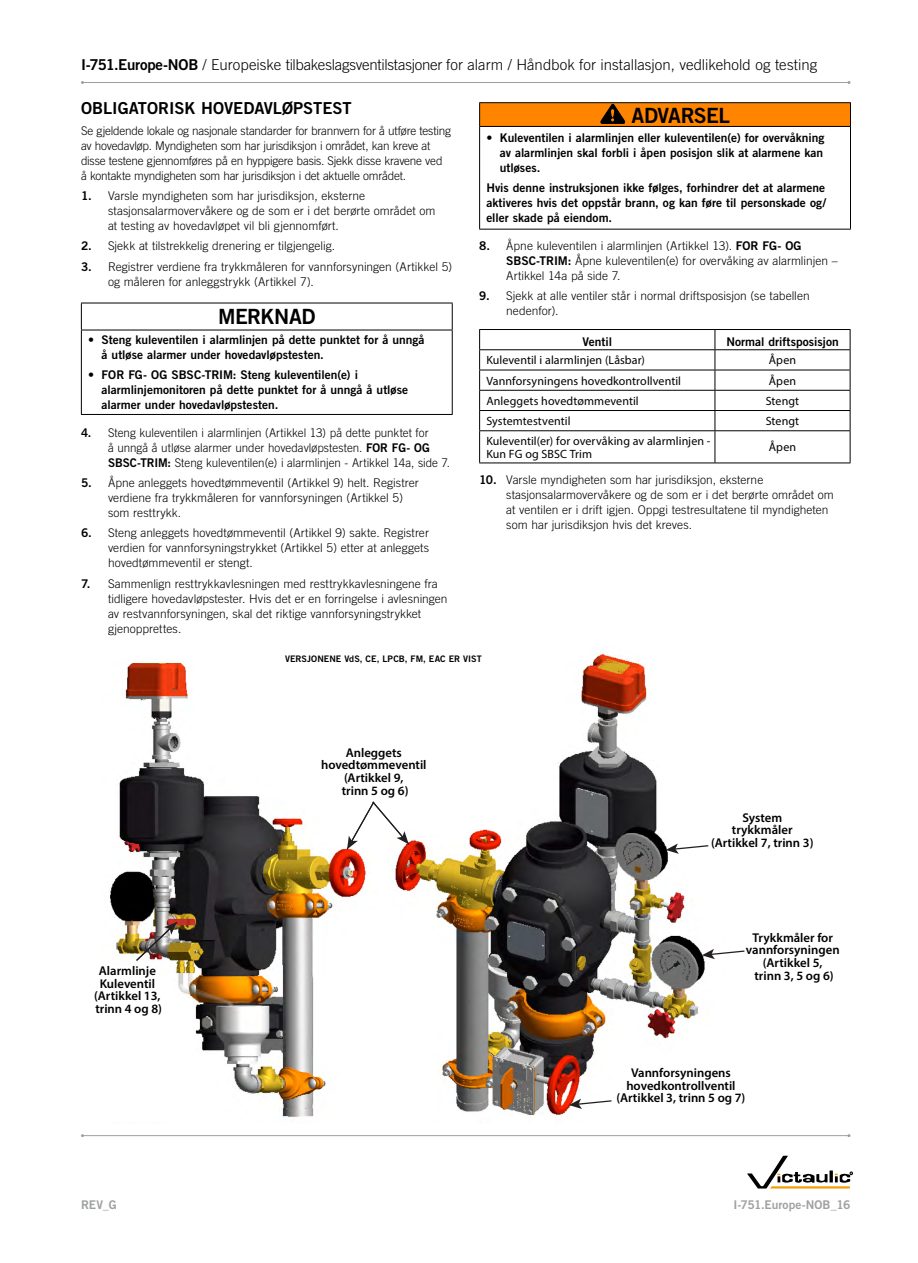
<style>
.page{position:relative;width:918px;height:1263px;background:#fff}
.page>*{position:absolute;margin:0;border:0;box-sizing:border-box;transform-origin:0 0}
.t1{font:21px "Trade Gothic LT Std Bd 2";letter-spacing:-.025em;color:#000}
.t2{font:16.5px "Trade Gothic LT Std Bd 2";color:#000}
.t3{font:300 15px "Trade Gothic LT Std";letter-spacing:-.005em;color:#000}
.t4{font:600 12.75px/12.8px "Myriad Pro";color:#000;text-align:center}
.t5{font:300 12px/15px "Trade Gothic LT Std";color:#000}
.t6{font:12px/15px "Trade Gothic LT Std Bd 2";color:#000}
.t7{font:300 12px/15px "Trade Gothic LT Std";letter-spacing:-.02em;color:#000}
.t8{font:12px/13.5px "Myriad Pro";letter-spacing:.005em;color:#000}
.t9{font:12px "Trade Gothic LT Std Bd 2";letter-spacing:.005em;color:#9fa0a0}
.t10{font:9px "Trade Gothic LT Std Bd 2";letter-spacing:.005em;color:#000}
.s1{font-family:"Trade Gothic LT Std Bd 2";font-weight:400}
</style>
<div class="page">
<hr style="left:82px;top:82px;width:767px;height:1px;background:#9fa0a0">
<hr style="left:81px;top:303px;width:372px;height:1px;background:#000">
<svg style="left:81px;top:303px;width:1px;height:27px"></svg>
<svg style="left:452px;top:303px;width:1px;height:27px"></svg>
<hr style="left:81px;top:330px;width:372px;height:1px;background:#000">
<hr style="left:81px;top:330px;width:1px;height:84px;background:#000">
<hr style="left:452px;top:330px;width:1px;height:84px;background:#000">
<hr style="left:81px;top:414px;width:372px;height:1px;background:#000">
<div style="left:480px;top:103px;width:371px;height:23px;background:#ff8400"></div>
<hr style="left:479px;top:102px;width:372px;height:1px;background:#000">
<svg style="left:479px;top:103px;width:1px;height:23px"></svg>
<svg style="left:850px;top:103px;width:1px;height:23px"></svg>
<hr style="left:479px;top:127px;width:1px;height:102px;background:#000">
<hr style="left:479px;top:126px;width:372px;height:1px;background:#000">
<hr style="left:850px;top:127px;width:1px;height:102px;background:#000">
<hr style="left:479px;top:229px;width:372px;height:1px;background:#000">
<svg style="left:600px;top:104px;width:25px;height:19px"></svg>
<hr style="left:479px;top:329px;width:236px;height:1px;background:#000">
<hr style="left:715px;top:329px;width:136px;height:1px;background:#000">
<hr style="left:479px;top:349px;width:236px;height:1px;background:#000">
<hr style="left:715px;top:349px;width:136px;height:1px;background:#000">
<hr style="left:715px;top:370px;width:136px;height:1px;background:#000">
<hr style="left:715px;top:390px;width:136px;height:1px;background:#000">
<hr style="left:715px;top:410px;width:136px;height:1px;background:#000">
<svg style="left:850px;top:330px;width:1px;height:100px"></svg>
<hr style="left:479px;top:430px;width:236px;height:1px;background:#000">
<hr style="left:479px;top:431px;width:1px;height:32px;background:#000">
<hr style="left:715px;top:430px;width:136px;height:1px;background:#000">
<hr style="left:715px;top:431px;width:1px;height:32px;background:#000">
<hr style="left:850px;top:431px;width:1px;height:32px;background:#000">
<hr style="left:479px;top:463px;width:236px;height:1px;background:#000">
<hr style="left:715px;top:463px;width:136px;height:1px;background:#000">
<hr style="left:479px;top:370px;width:236px;height:1px;background:#000">
<svg style="left:479px;top:330px;width:1px;height:100px"></svg>
<svg style="left:715px;top:330px;width:1px;height:100px"></svg>
<hr style="left:479px;top:390px;width:236px;height:1px;background:#000">
<hr style="left:479px;top:410px;width:236px;height:1px;background:#000">
<img style="left:395px;top:654px;width:320px;height:463px">
<img style="left:110px;top:662px;width:260px;height:456px">
<svg style="left:569px;top:1099px;width:44px;height:10px"></svg>
<svg style="left:135px;top:922px;width:42px;height:40px"></svg>
<svg style="left:666px;top:843px;width:44px;height:11px"></svg>
<svg style="left:702px;top:949px;width:43px;height:10px"></svg>
<svg style="left:347px;top:800px;width:62px;height:49px"></svg>
<svg style="left:747px;top:1156px;width:106px;height:32px"></svg>
<hr style="left:83px;top:1135px;width:766px;height:1px;background:#9fa0a0">
<p class="t3" style="left:81px;top:56px;width:738px"><span class="s1">I-751.Europe-NOB</span> / Europeiske tilbakeslagsventilstasjoner for alarm / Håndbok for installasjon, vedlikehold og testing</p>
<h2 class="t2" style="left:81px;top:98px;width:272px">OBLIGATORISK HOVEDAVLØPSTEST</h2>
<p class="t7" style="left:81px;top:123px;width:371px">Se gjeldende lokale og nasjonale standarder for brannvern for å utføre testing av hovedavløp. Myndigheten som har jurisdiksjon i området, kan kreve at disse testene gjennomføres på en hyppigere basis. Sjekk disse kravene ved å kontakte myndigheten som har jurisdiksjon i det aktuelle området.</p>
<p class="t5" style="left:108px;top:188px;width:329px;text-indent:-27px"><span class="s1">1.</span> Varsle myndigheten som har jurisdiksjon, eksterne stasjonsalarmovervåkere og de som er i det berørte området om at testing av hovedavløpet vil bli gjennomført.</p>
<p class="t5" style="left:81px;top:238px;width:256px"><span class="s1">2.</span> Sjekk at tilstrekkelig drenering er tilgjengelig.</p>
<p class="t5" style="left:108px;top:259px;width:346px;text-indent:-27px"><span class="s1">3.</span> Registrer verdiene fra trykkmåleren for vannforsyningen (Artikkel 5) og måleren for anleggstrykk (Artikkel 7).</p>
<h1 class="t1" style="left:218px;top:304px;width:99px">MERKNAD</h1>
<p class="t6" style="left:102px;top:332px;width:324px;text-indent:-14px">• Steng kuleventilen i alarmlinjen på dette punktet for å unngå å utløse alarmer under hovedavløpstesten.</p>
<p class="t6" style="left:102px;top:367px;width:308px;text-indent:-14px">• FOR FG- OG SBSC-TRIM: Steng kuleventilen(e) i alarmlinjemonitoren på dette punktet for å unngå å utløse alarmer under hovedavløpstesten.</p>
<p class="t5" style="left:108px;top:425px;width:344px;text-indent:-27px"><span class="s1">4.</span> Steng kuleventilen i alarmlinjen (Artikkel 13) på dette punktet for<br>å unngå å utløse alarmer under hovedavløpstesten. <span class="s1">FOR FG- OG<br>SBSC-TRIM:</span> Steng kuleventilen(e) i alarmlinjen - Artikkel 14a, side 7.</p>
<p class="t5" style="left:108px;top:475px;width:312px;text-indent:-27px"><span class="s1">5.</span> Åpne anleggets hovedtømmeventil (Artikkel 9) helt. Registrer verdiene fra trykkmåleren for vannforsyningen (Artikkel 5) som resttrykk.</p>
<p class="t5" style="left:108px;top:525px;width:323px;text-align:justify;text-indent:-27px"><span class="s1">6.</span> Steng anleggets hovedtømmeventil (Artikkel 9) sakte. Registrer verdien for vannforsyningstrykket (Artikkel 5) etter at anleggets hovedtømmeventil er stengt.</p>
<p class="t5" style="left:108px;top:576px;width:341px;text-indent:-27px"><span class="s1">7.</span> Sammenlign resttrykkavlesningen med resttrykkavlesningene fra tidligere hovedavløpstester. Hvis det er en forringelse i avlesningen av restvannforsyningen, skal det riktige vannforsyningstrykket gjenopprettes.</p>
<h1 class="t1" style="left:632px;top:102px;width:100px">ADVARSEL</h1>
<p class="t6" style="left:500px;top:130px;width:326px;text-align:justify;text-indent:-14px">• Kuleventilen i alarmlinjen eller kuleventilen(e) for overvåkning av alarmlinjen skal forbli i åpen posisjon slik at alarmene kan utløses.</p>
<p class="t6" style="left:486px;top:180px;width:341px;text-align:justify">Hvis denne instruksjonen ikke følges, forhindrer det at alarmene aktiveres hvis det oppstår brann, og kan føre til personskade og/ eller skade på eiendom.</p>
<p class="t5" style="left:506px;top:238px;width:333px;text-indent:-27px"><span class="s1">8.</span> Åpne kuleventilen i alarmlinjen (Artikkel 13). <span class="s1">FOR FG- OG<br>SBSC-TRIM:</span> Åpne kuleventilen(e) for overvåking av alarmlinjen –<br>Artikkel 14a på side 7.</p>
<p class="t5" style="left:506px;top:288px;width:305px;text-indent:-27px"><span class="s1">9.</span> Sjekk at alle ventiler står i normal driftsposisjon (se tabellen nedenfor).</p>
<p class="t6" style="left:583px;top:334px;width:31px">Ventil</p>
<p class="t6" style="left:726px;top:334px;width:114px">Normal driftsposisjon</p>
<p class="t8" style="left:486px;top:353px;width:160px">Kuleventil i alarmlinjen (Låsbar)</p>
<p class="t8" style="left:769px;top:353px;width:29px">Åpen</p>
<p class="t8" style="left:486px;top:374px;width:196px">Vannforsyningens hovedkontrollventil</p>
<p class="t8" style="left:769px;top:374px;width:29px">Åpen</p>
<p class="t8" style="left:486px;top:394px;width:154px">Anleggets hovedtømmeventil</p>
<p class="t8" style="left:766px;top:394px;width:35px">Stengt</p>
<p class="t8" style="left:486px;top:414px;width:86px">Systemtestventil</p>
<p class="t8" style="left:766px;top:414px;width:35px">Stengt</p>
<p class="t8" style="left:486px;top:434px;width:226px">Kuleventil(er) for overvåking av alarmlinjen -<br>Kun FG og SBSC Trim</p>
<p class="t8" style="left:769px;top:440px;width:29px">Åpen</p>
<p class="t5" style="left:506px;top:472px;width:329px;text-indent:-27px"><span class="s1">10.</span> Varsle myndigheten som har jurisdiksjon, eksterne stasjonsalarmovervåkere og de som er i det berørte området om at ventilen er i drift igjen. Oppgi testresultatene til myndigheten som har jurisdiksjon hvis det kreves.</p>
<p class="t10" style="left:285px;top:653px;width:198px">VERSJONENE VdS, CE, LPCB, FM, EAC ER VIST</p>
<p class="t4" style="left:94px;top:964px;width:69px">Alarmlinje<br>Kuleventil (Artikkel 13, trinn 4 og 8)</p>
<p class="t4" style="left:321px;top:746px;width:107px">Anleggets hovedtømmeventil (Artikkel 9,<br>trinn 5 og 6)</p>
<p class="t4" style="left:711px;top:811px;width:104px">System trykkmåler (Artikkel 7, trinn 3)</p>
<p class="t4" style="left:746px;top:931px;width:95px">Trykkmåler for vannforsyningen (Artikkel 5,<br>trinn 3, 5 og 6)</p>
<p class="t4" style="left:616px;top:1066px;width:131px">Vannforsyningens hovedkontrollventil (Artikkel 3, trinn 5 og 7)</p>
<p class="t9" style="left:81px;top:1197px;width:37px">REV_G</p>
<p class="t9" style="left:733px;top:1197px;width:119px">I-751.Europe-NOB_16</p>
</div>
